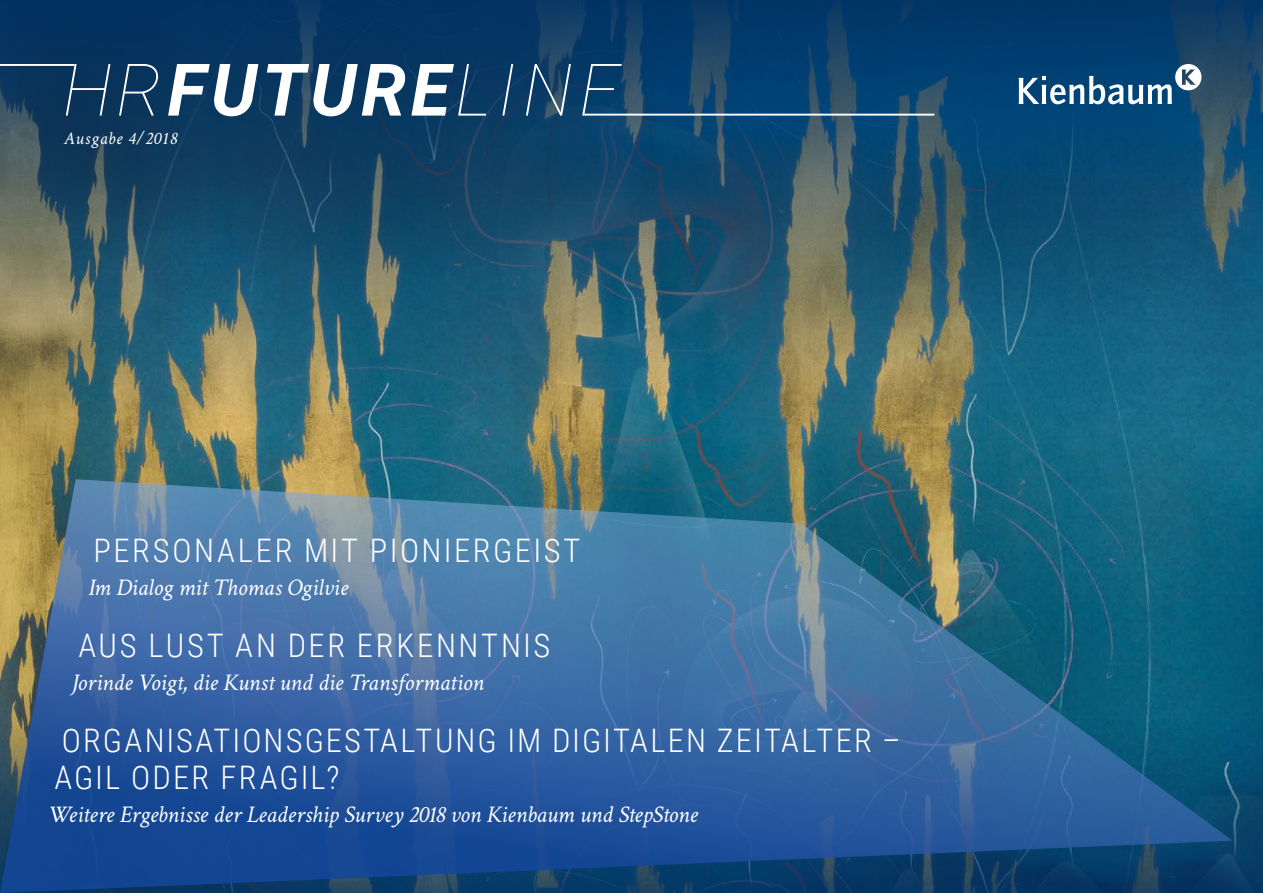
<style>
.page{position:relative;width:1263px;height:893px;background:#fff}
.page>*{position:absolute;margin:0;border:0;box-sizing:border-box;transform-origin:0 0}
.t1{font:300 32.4px/36.5px "Roboto Condensed";letter-spacing:.075em;color:#fff}
.t2{font:italic 24px "Crimson Text";letter-spacing:-.005em;color:#fff}
.t3{font:italic 18px "Crimson Text";letter-spacing:.05em;color:#fff}
</style>
<div class="page">
<img style="left:0;top:0;width:1263px;height:893px">
<svg style="left:1019px;top:64px;width:182px;height:40px"></svg>
<svg style="left:0;top:479px;width:1232px;height:414px;background:#336593"></svg>
<svg style="left:66px;top:64px;width:868px;height:52px"></svg>
<hr style="left:0;top:64px;width:75px;height:2px;background:#fff">
<p class="t3" style="left:64px;top:128px;width:115px">Ausgabe 4/2018</p>
<h1 class="t1" style="left:93px;top:531px;width:488px">PERSONALER MIT PIONIERGEIST</h1>
<p class="t2" style="left:88px;top:574px;width:261px">Im Dialog mit Thomas Ogilvie</p>
<h1 class="t1" style="left:78px;top:626px;width:473px">AUS LUST AN DER ERKENNTNIS</h1>
<p class="t2" style="left:72px;top:669px;width:413px">Jorinde Voigt, die Kunst und die Transformation</p>
<h1 class="t1" style="left:54px;top:721px;width:848px">ORGANISATIONSGESTALTUNG IM DIGITALEN ZEITALTER –<br>AGIL ODER FRAGIL?</h1>
<p class="t2" style="left:48px;top:800px;width:652px">Weitere Ergebnisse der Leadership Survey 2018 von Kienbaum und StepStone</p>
</div>
